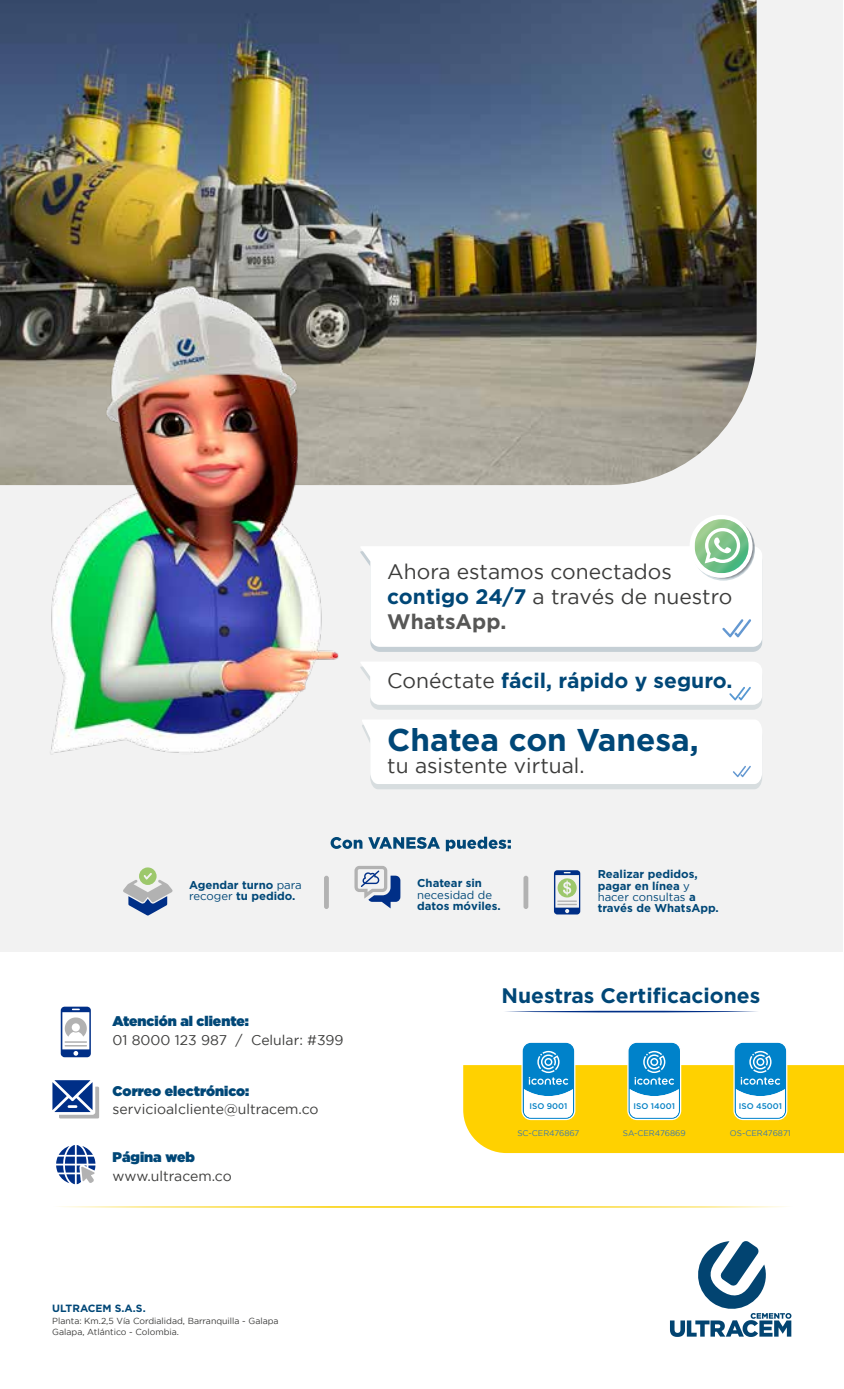
<style>
.page{position:relative;width:844px;height:1389px;background:#fff}
.page>*{position:absolute;margin:0;border:0;box-sizing:border-box;transform-origin:0 0}
.t1{font:700 31.5px "Gotham";color:#004777}
.t2{font:21px/25.2px "Gotham";color:#3c3c3b}
.t3{font:700 21px "Gotham";color:#004777}
.t4{font:14px "Gotham";color:#3c3c3b}
.t5{font:900 14px "Gotham";color:#004777}
.t6{font:700 11.38px/11.4px "Gotham";color:#004777}
.t7{font:11.38px "Gotham";color:#004777}
.t8{font:700 10.5px "Gotham";color:#004777}
.t9{font:8.75px/11.4px "Gotham";color:#3c3c3b}
.t10{font:8.22px "Gotham";color:#3978ae}
.t11{font:500 8.22px "Gotham";color:#0380c4}
.s1{font-weight:700;color:#004777}
.s2{font-weight:700;color:#575756}
.s3{font-weight:400;color:#3c3c3b}
.s4{font-weight:400}
</style>
<div class="page">
<div style="left:0;top:0;width:842px;height:1389px;background:#f2f2f2"></div>
<div style="left:0;top:953px;width:843px;height:436px;background:#fff"></div>
<svg style="left:354px;top:866px;width:46px;height:42px"></svg>
<svg style="left:330px;top:837px;width:32px;height:12px"></svg>
<svg style="left:368px;top:837px;width:142px;height:14px"></svg>
<svg style="left:123px;top:867px;width:50px;height:49px"></svg>
<svg style="left:553px;top:870px;width:27px;height:44px"></svg>
<div style="left:324px;top:876px;width:5px;height:33px;background:#b2b2b2;border-radius:2px"></div>
<div style="left:523px;top:876px;width:5px;height:33px;background:#b2b2b2;border-radius:2px"></div>
<img style="left:0;top:0;width:756px;height:485px">
<svg style="left:670px;top:1241px;width:121px;height:96px"></svg>
<svg style="left:59px;top:1206px;width:728px;height:2px"></svg>
<svg style="left:505px;top:1010px;width:252px;height:3px"></svg>
<svg style="left:61px;top:1007px;width:30px;height:50px"></svg>
<svg style="left:52px;top:1080px;width:47px;height:38px"></svg>
<svg style="left:56px;top:1145px;width:39px;height:39px"></svg>
<svg style="left:463px;top:1042px;width:380px;height:111px"></svg>
<img style="left:0;top:275px;width:380px;height:480px">
<div style="left:689px;top:515px;width:63px;height:63px;background:#fff;border-radius:50%"></div>
<svg style="left:360px;top:662px;width:402px;height:48px"></svg>
<svg style="left:361px;top:719px;width:401px;height:70px"></svg>
<svg style="left:360px;top:519px;width:402px;height:133px"></svg>
<h2 class="t2" style="left:387px;top:559px;width:346px">Ahora estamos conectados <span class="s1">contigo 24/7</span> a través de nuestro<br><span class="s2">WhatsApp.</span></h2>
<h2 class="t3" style="left:387px;top:669px;width:346px"><span class="s3">Conéctate</span> fácil, rápido y seguro.</h2>
<h1 class="t1" style="left:387px;top:721px;width:313px">Chatea con Vanesa,</h1>
<h2 class="t2" style="left:387px;top:753px;width:199px">tu asistente virtual.</h2>
<p class="t6" style="left:189px;top:879px;width:114px">Agendar turno <span class="s4">para recoger</span> tu pedido.</p>
<p class="t6" style="left:417px;top:877px;width:66px">Chatear sin</p>
<p class="t7" style="left:417px;top:888px;width:76px">necesidad de</p>
<p class="t6" style="left:417px;top:900px;width:85px">datos móviles.</p>
<p class="t6" style="left:597px;top:868px;width:123px">Realizar pedidos, pagar en línea <span class="s4">y hacer consultas</span> a través de WhatsApp.</p>
<p class="t5" style="left:113px;top:1011px;width:138px">Atención al cliente:</p>
<p class="t4" style="left:113px;top:1032px;width:232px">01 8000 123 987 / Celular: #399</p>
<p class="t5" style="left:113px;top:1081px;width:138px">Correo electrónico:</p>
<p class="t4" style="left:113px;top:1101px;width:207px">servicioalcliente@ultracem.co</p>
<p class="t5" style="left:113px;top:1147px;width:84px">Página web</p>
<p class="t4" style="left:113px;top:1168px;width:121px">www.ultracem.co</p>
<p class="t8" style="left:52px;top:1303px;width:95px">ULTRACEM S.A.S.</p>
<p class="t9" style="left:52px;top:1315px;width:228px">Planta: Km.2,5 Vía Cordialidad, Barranquilla - Galapa<br>Galapa, Atlántico - Colombia.</p>
<h2 class="t3" style="left:501px;top:983px;width:260px">Nuestras Certificaciones</h2>
<p class="t11" style="left:529px;top:1101px;width:39px">ISO 9001</p>
<p class="t10" style="left:517px;top:1129px;width:64px">SC-CER476867</p>
<p class="t11" style="left:633px;top:1101px;width:43px">ISO 14001</p>
<p class="t10" style="left:622px;top:1129px;width:64px">SA-CER476869</p>
<p class="t11" style="left:738px;top:1101px;width:45px">ISO 45001</p>
<p class="t10" style="left:729px;top:1129px;width:62px">OS-CER476871</p>
</div>
